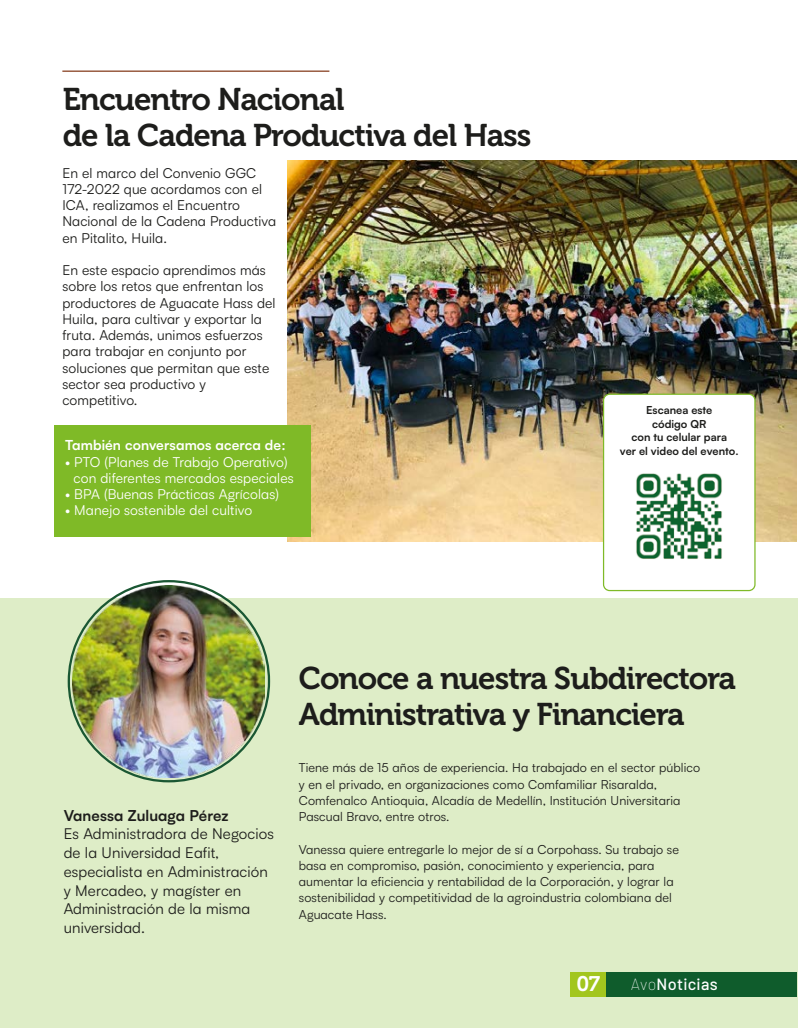
<style>
.page{position:relative;width:798px;height:1028px;background:#fff}
.page>*{position:absolute;margin:0;border:0;box-sizing:border-box;transform-origin:0 0}
.t1{font:31.25px/36.2px "Museo 700";letter-spacing:-.03em;color:#1d1d1b}
.t2{font:21px "Museo 700";color:#fff}
.t3{font:500 16.25px "Barlow";letter-spacing:.02em;color:#fff}
.t4{font:15px/18.8px "Satoshi";letter-spacing:.01em;color:#1d1d1b}
.t5{font:700 15px "Satoshi";letter-spacing:.01em;color:#1d1d1b}
.t6{font:13.75px/16.2px "Satoshi";letter-spacing:.01em;color:#1d1d1b}
.t7{font:13.75px/16.2px "Satoshi";letter-spacing:.01em;color:#fff}
.t8{font:700 13.75px "Satoshi";letter-spacing:.01em;color:#fff}
.t9{font:12.5px/16.2px "Satoshi";letter-spacing:.01em;color:#1d1d1b}
.t10{font:700 11px/13.8px "Satoshi";color:#1d1d1b;text-align:center}
.s1{font-weight:100}
</style>
<div class="page">
<div style="left:0;top:598px;width:797px;height:430px;background:#deedc7"></div>
<img style="left:288px;top:161px;width:507px;height:381px">
<hr style="left:62px;top:71px;width:267px;height:1px;background:#853b1b">
<img style="left:73px;top:586px;width:191px;height:191px">
<div style="left:54px;top:425px;width:256px;height:112px;background:#7fba27"></div>
<div style="left:603px;top:394px;width:151px;height:196px;background:#fff;border-radius:6px"></div>
<div style="left:602px;top:393px;width:153px;height:198px;border:1px solid #7fba27;border-radius:6px"></div>
<img style="left:636px;top:473px;width:86px;height:86px">
<div style="left:570px;top:972px;width:226px;height:24px;background:#0f5c2c"></div>
<div style="left:570px;top:972px;width:35px;height:24px;background:#a2c61e"></div>
<h1 class="t1" style="left:63px;top:81px;width:470px">Encuentro Nacional<br>de la Cadena Productiva del Hass</h1>
<p class="t6" style="left:62px;top:164px;width:215px">En el marco del Convenio GGC<br>172-2022 que acordamos con el<br>ICA, realizamos el Encuentro<br>Nacional de la Cadena Productiva en Pitalito, Huila.</p>
<p class="t6" style="left:62px;top:261px;width:214px">En este espacio aprendimos más sobre los retos que enfrentan los productores de Aguacate Hass del<br>Huila, para cultivar y exportar la fruta. Además, unimos esfuerzos para trabajar en conjunto por soluciones que permitan que este sector sea productivo y competitivo.</p>
<p class="t8" style="left:65px;top:435px;width:222px">También conversamos acerca de:</p>
<p class="t7" style="left:73px;top:453px;width:221px;text-indent:-8px">• PTO (Planes de Trabajo Operativo) con diferentes mercados especiales</p>
<p class="t7" style="left:65px;top:485px;width:215px">• BPA (Buenas Prácticas Agrícolas)</p>
<p class="t7" style="left:65px;top:502px;width:188px">• Manejo sostenible del cultivo</p>
<p class="t10" style="left:619px;top:402px;width:120px">Escanea este<br>código QR<br>con tu celular para<br>ver el video del evento.</p>
<p class="t5" style="left:64px;top:804px;width:166px">Vanessa Zuluaga Pérez</p>
<p class="t4" style="left:64px;top:824px;width:212px">Es Administradora de Negocios de la Universidad Eafit, especialista en Administración y Mercadeo, y magíster en<br>Administración de la misma universidad.</p>
<h1 class="t1" style="left:299px;top:660px;width:438px">Conoce a nuestra Subdirectora<br>Administrativa y Financiera</h1>
<p class="t9" style="left:299px;top:759px;width:402px">Tiene más de 15 años de experiencia. Ha trabajado en el sector público y en el privado, en organizaciones como Comfamiliar Risaralda, Comfenalco Antioquia, Alcadía de Medellín, Institución Universitaria Pascual Bravo, entre otros.</p>
<p class="t9" style="left:299px;top:840px;width:381px">Vanessa quiere entregarle lo mejor de sí a Corpohass. Su trabajo se basa en compromiso, pasión, conocimiento y experiencia, para aumentar la eficiencia y rentabilidad de la Corporación, y lograr la sostenibilidad y competitividad de la agroindustria colombiana del Aguacate Hass.</p>
<h2 class="t2" style="left:576px;top:972px;width:25px">07</h2>
<h3 class="t3" style="left:630px;top:973px;width:88px"><span class="s1">Avo</span>Noticias</h3>
</div>
